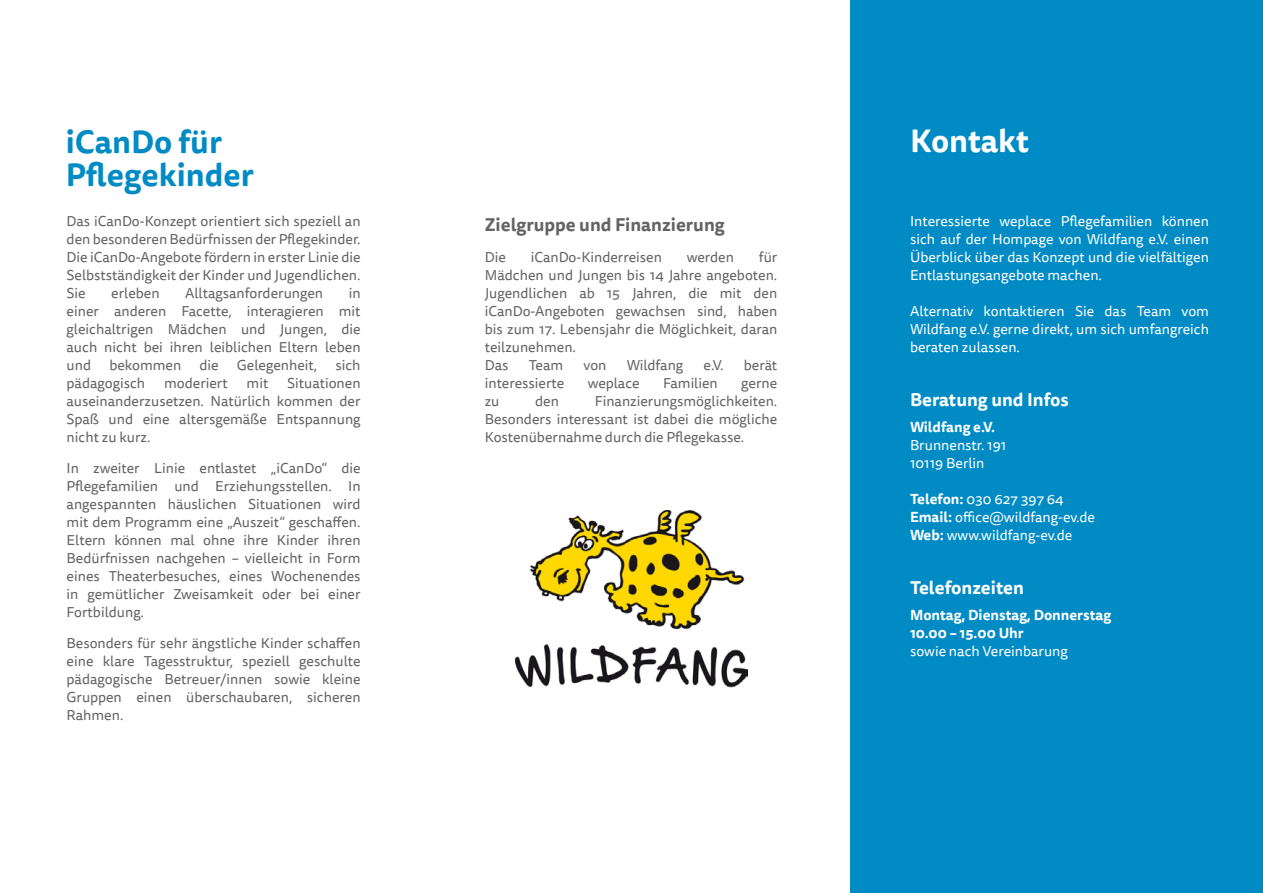
<style>
.page{position:relative;width:1263px;height:893px;background:#fff}
.page>*{position:absolute;margin:0;border:0;box-sizing:border-box;transform-origin:0 0}
.t1{font:700 31.5px/33px "Tisa Sans Pro";color:#008bc5}
.t2{font:700 31.5px "Tisa Sans Pro";color:#fff}
.t3{font:700 18px "Tisa Sans Pro";color:#fff}
.t4{font:700 18px "Tisa Sans Pro";color:#646363}
.t5{font:14.25px/18px "Tisa Sans Pro";color:#646363;text-align:justify}
.t6{font:14.25px/18px "Tisa Sans Pro";color:#fff;text-align:justify}
.t7{font:700 14.25px/18px "Tisa Sans Pro";color:#fff}
.s1{font-weight:700}
</style>
<div class="page">
<div style="left:850px;top:0;width:413px;height:893px;background:#008bc5"></div>
<img style="left:516px;top:510px;width:231px;height:178px">
<h1 class="t1" style="left:66px;top:125px;width:189px">iCanDo für<br>Pflegekinder</h1>
<h1 class="t2" style="left:910px;top:118px;width:121px">Kontakt</h1>
<p class="t6" style="left:910px;top:213px;width:300px">Interessierte weplace Pflegefamilien können sich auf der Hompage von Wildfang e.V. einen Überblick über das Konzept und die vielfältigen Entlastungsangebote machen.</p>
<p class="t6" style="left:910px;top:303px;width:300px">Alternativ kontaktieren Sie das Team vom Wildfang e.V. gerne direkt, um sich umfangreich beraten zulassen.</p>
<p class="t5" style="left:67px;top:213px;width:295px">Das iCanDo-Konzept orientiert sich speziell an den besonderen Bedürfnissen der Pflegekinder.<br>Die iCanDo-Angebote fördern in erster Linie die Selbstständigkeit der Kinder und Jugendlichen.<br>Sie</p>
<p class="t4" style="left:485px;top:212px;width:242px">Zielgruppe und Finanzierung</p>
<p class="t5" style="left:485px;top:249px;width:23px">Die</p>
<p class="t5" style="left:531px;top:249px;width:133px">iCanDo-Kinderreisen</p>
<p class="t5" style="left:687px;top:249px;width:49px">werden</p>
<p class="t5" style="left:485px;top:249px;width:294px;text-align:left;text-indent:274px">für<br>Mädchen und Jungen bis 14 Jahre angeboten.<br>Jugendlichen ab 15 Jahren, die mit den iCanDo-Angeboten gewachsen sind, haben bis zum 17. Lebensjahr die Möglichkeit, daran teilzunehmen.<br>Das</p>
<p class="t5" style="left:111px;top:285px;width:50px">erleben</p>
<p class="t5" style="left:185px;top:285px;width:140px">Alltagsanforderungen</p>
<p class="t5" style="left:67px;top:285px;width:295px;text-indent:282px">in einer anderen Facette, interagieren mit gleichaltrigen Mädchen und Jungen, die auch nicht bei ihren leiblichen Eltern leben und</p>
<p class="t5" style="left:529px;top:357px;width:36px">Team</p>
<p class="t5" style="left:584px;top:357px;width:24px">von</p>
<p class="t5" style="left:627px;top:357px;width:58px">Wildfang</p>
<p class="t5" style="left:704px;top:357px;width:21px">e.V.</p>
<p class="t5" style="left:744px;top:357px;width:35px">berät</p>
<p class="t5" style="left:485px;top:375px;width:81px">interessierte</p>
<p class="t5" style="left:588px;top:375px;width:53px">weplace</p>
<p class="t5" style="left:663px;top:375px;width:56px">Familien</p>
<p class="t5" style="left:741px;top:375px;width:38px">gerne</p>
<p class="t5" style="left:485px;top:393px;width:16px">zu</p>
<p class="t5" style="left:535px;top:393px;width:25px">den</p>
<p class="t5" style="left:109px;top:357px;width:73px">bekommen</p>
<p class="t5" style="left:199px;top:357px;width:21px">die</p>
<p class="t5" style="left:237px;top:357px;width:82px">Gelegenheit,</p>
<p class="t5" style="left:335px;top:357px;width:27px">sich</p>
<p class="t5" style="left:67px;top:375px;width:80px">pädagogisch</p>
<p class="t5" style="left:164px;top:375px;width:65px">moderiert</p>
<p class="t5" style="left:247px;top:375px;width:23px">mit</p>
<p class="t5" style="left:67px;top:375px;width:295px;text-indent:221px">Situationen auseinanderzusetzen. Natürlich kommen der Spaß und eine altersgemäße Entspannung nicht zu kurz.</p>
<p class="t5" style="left:67px;top:459px;width:295px">In zweiter Linie entlastet „iCanDo“ die Pflegefamilien und Erziehungsstellen. In angespannten häuslichen Situationen wird mit dem Programm eine „Auszeit“ geschaffen.<br>Eltern können mal ohne ihre Kinder ihren Bedürfnissen nachgehen – vielleicht in Form eines Theaterbesuches, eines Wochenendes in gemütlicher Zweisamkeit oder bei einer Fortbildung.</p>
<p class="t5" style="left:67px;top:634px;width:295px">Besonders für sehr ängstliche Kinder schaffen eine klare Tagesstruktur, speziell geschulte pädagogische Betreuer/innen sowie kleine Gruppen einen überschaubaren, sicheren Rahmen.</p>
<p class="t3" style="left:910px;top:387px;width:160px">Beratung und Infos</p>
<p class="t7" style="left:910px;top:418px;width:87px">Wildfang e.V.</p>
<p class="t6" style="left:910px;top:436px;width:98px">Brunnenstr. 191<br>10119 Berlin</p>
<p class="t6" style="left:910px;top:490px;width:186px;text-align:left"><span class="s1">Telefon:</span> 030 627 397 64<br><span class="s1">Email:</span> office@wildfang-ev.de<br><span class="s1">Web:</span> www.wildfang-ev.de</p>
<p class="t3" style="left:910px;top:574px;width:115px">Telefonzeiten</p>
<p class="t7" style="left:910px;top:606px;width:203px">Montag, Dienstag, Donnerstag<br>10.00 – 15.00 Uhr</p>
<p class="t6" style="left:910px;top:643px;width:159px">sowie nach Vereinbarung</p>
<p class="t5" style="left:485px;top:393px;width:294px;text-indent:110px">Finanzierungsmöglichkeiten.<br>Besonders interessant ist dabei die mögliche Kostenübernahme durch die Pflegekasse.</p>
</div>
